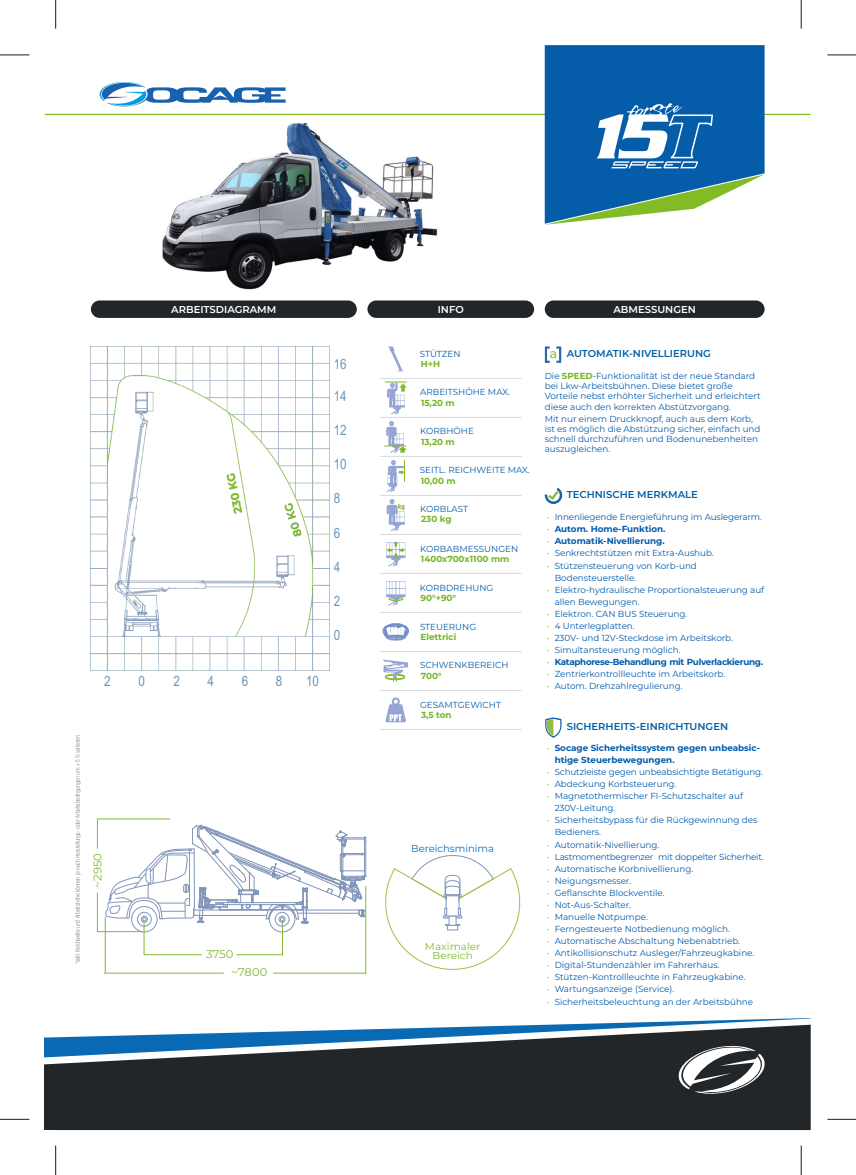
<style>
.page{position:relative;width:856px;height:1175px;background:#fff}
.page>*{position:absolute;margin:0;border:0;box-sizing:border-box;transform-origin:0 0}
.t1{font:14.25px "Arial Narrow";color:#6797bb}
.t2{font:11.12px "Montserrat";color:#80ba32;scale:1.05 1}
.t3{font:600 10px "Montserrat";color:#0060a7}
.t4{font:600 10px "Montserrat";color:#fff}
.t5{font:10px/9.6px "Montserrat";color:#80ba32;text-align:center;scale:1.05 1}
.t6{font:10px "Montserrat";color:#0071c7}
.t7{font:8.75px/12.1px "Montserrat";color:#005aab}
.t8{font:8.75px "Montserrat";color:#055da9}
.t9{font:700 8.75px/12.1px "Montserrat";color:#005aab}
.t10{font:700 8.75px "Montserrat";color:#74b525}
.t11{font:700 8.75px "Montserrat";letter-spacing:-.035em;color:#005aab}
.t12{font:8.75px/12.1px "Montserrat";color:#8cbf41;text-align:justify}
.t13{font:6.25px "Akrobat";letter-spacing:-.045em;color:#898989}
.s1{font-weight:700;color:#74b525}
</style>
<div class="page">
<hr style="left:45px;top:114px;width:765px;height:1px;background:#83bb26">
<div style="left:45px;top:1070px;width:765px;height:59px;background:#222629"></div>
<svg style="left:45px;top:1018px;width:765px;height:52px;fill:#222629"></svg>
<svg style="left:676px;top:1044px;width:90px;height:50px"></svg>
<img style="left:162px;top:122px;width:276px;height:168px">
<svg style="left:100px;top:82px;width:185px;height:24px"></svg>
<svg style="left:388px;top:346px;width:15px;height:25px"></svg>
<svg style="left:386px;top:460px;width:19px;height:32px"></svg>
<svg style="left:385px;top:382px;width:21px;height:32px"></svg>
<svg style="left:386px;top:541px;width:19px;height:25px"></svg>
<svg style="left:383px;top:659px;width:25px;height:23px"></svg>
<svg style="left:384px;top:421px;width:23px;height:32px"></svg>
<svg style="left:386px;top:499px;width:19px;height:32px"></svg>
<svg style="left:382px;top:623px;width:27px;height:17px"></svg>
<svg style="left:385px;top:697px;width:21px;height:25px"></svg>
<hr style="left:380px;top:378px;width:141px;height:1px;background:#dadadb">
<hr style="left:380px;top:417px;width:141px;height:1px;background:#dadadb">
<hr style="left:380px;top:456px;width:141px;height:1px;background:#dadadb">
<hr style="left:380px;top:495px;width:141px;height:1px;background:#dadadb">
<hr style="left:380px;top:534px;width:141px;height:1px;background:#dadadb">
<hr style="left:380px;top:612px;width:141px;height:1px;background:#dadadb">
<hr style="left:380px;top:651px;width:141px;height:1px;background:#dadadb">
<hr style="left:380px;top:690px;width:141px;height:1px;background:#dadadb">
<hr style="left:380px;top:729px;width:141px;height:1px;background:#dadadb">
<hr style="left:380px;top:573px;width:141px;height:1px;background:#dadadb">
<svg style="left:386px;top:581px;width:19px;height:24px"></svg>
<img style="left:91px;top:346px;width:238px;height:324px">
<svg style="left:385px;top:855px;width:136px;height:115px"></svg>
<div style="left:91px;top:300px;width:266px;height:18px;background:#222629;border-radius:9px"></div>
<div style="left:544px;top:300px;width:220px;height:18px;background:#222629;border-radius:9px"></div>
<div style="left:367px;top:300px;width:167px;height:18px;background:#222629;border-radius:9px"></div>
<svg style="left:544px;top:45px;width:220px;height:180px"></svg>
<svg style="left:97px;top:818px;width:269px;height:312px"></svg>
<svg style="left:544px;top:487px;width:18px;height:17px"></svg>
<svg style="left:545px;top:717px;width:16px;height:20px"></svg>
<svg style="left:544px;top:346px;width:17px;height:17px"></svg>
<svg style="left:0;top:1118px;width:29px;height:1px"></svg>
<svg style="left:55px;top:1145px;width:1px;height:29px"></svg>
<svg style="left:0;top:55px;width:29px;height:1px"></svg>
<svg style="left:55px;top:0;width:1px;height:29px"></svg>
<svg style="left:827px;top:55px;width:28px;height:1px"></svg>
<svg style="left:800px;top:0;width:1px;height:29px"></svg>
<svg style="left:827px;top:1118px;width:28px;height:1px"></svg>
<svg style="left:800px;top:1145px;width:1px;height:29px"></svg>
<p class="t4" style="left:171px;top:303px;width:106px">ARBEITSDIAGRAMM</p>
<p class="t4" style="left:437px;top:303px;width:27px">INFO</p>
<p class="t4" style="left:613px;top:303px;width:84px">ABMESSUNGEN</p>
<h1 class="t1" style="left:104px;top:672px;width:8px">2</h1>
<h1 class="t1" style="left:139px;top:672px;width:8px">0</h1>
<h1 class="t1" style="left:173px;top:672px;width:8px">2</h1>
<h1 class="t1" style="left:207px;top:672px;width:8px">4</h1>
<h1 class="t1" style="left:242px;top:672px;width:8px">6</h1>
<h1 class="t1" style="left:276px;top:672px;width:8px">8</h1>
<h1 class="t1" style="left:306px;top:672px;width:14px">10</h1>
<h1 class="t1" style="left:334px;top:355px;width:14px">16</h1>
<h1 class="t1" style="left:334px;top:387px;width:14px">14</h1>
<h1 class="t1" style="left:334px;top:421px;width:14px">12</h1>
<h1 class="t1" style="left:334px;top:455px;width:14px">10</h1>
<h1 class="t1" style="left:334px;top:490px;width:8px">8</h1>
<h1 class="t1" style="left:334px;top:524px;width:8px">6</h1>
<h1 class="t1" style="left:334px;top:558px;width:8px">4</h1>
<h1 class="t1" style="left:334px;top:592px;width:8px">2</h1>
<h1 class="t1" style="left:334px;top:627px;width:8px">0</h1>
<p class="t13" style="left:74px;top:963px;width:231px;rotate:-90deg">*seitl. Reichweite und Arbeitshöhe können je nach Herstellungs‑ oder Arbeitsbedingungen um ± 5 % variieren.</p>
<p class="t2" style="left:91px;top:887px;width:35px;rotate:-90deg">~2950</p>
<p class="t2" style="left:206px;top:946px;width:28px">3750</p>
<p class="t2" style="left:231px;top:964px;width:36px">~7800</p>
<p class="t7" style="left:420px;top:347px;width:42px">STÜTZEN</p>
<p class="t8" style="left:420px;top:386px;width:91px">ARBEITSHÖHE MAX.</p>
<p class="t7" style="left:430px;top:347px;width:63px">ABILIZZATORI</p>
<p class="t10" style="left:420px;top:359px;width:21px">H+H</p>
<p class="t8" style="left:427px;top:386px;width:57px">LTEZZA MAX</p>
<p class="t10" style="left:421px;top:397px;width:35px">15,20 m</p>
<p class="t8" style="left:421px;top:425px;width:73px">ALTEZZA C STO</p>
<p class="t10" style="left:421px;top:436px;width:35px">13,20 m</p>
<p class="t8" style="left:426px;top:464px;width:65px">BRACCIO MAX</p>
<p class="t10" style="left:420px;top:475px;width:36px">10,00 m</p>
<p class="t8" style="left:421px;top:503px;width:75px">PORTATA CESTO</p>
<p class="t10" style="left:421px;top:514px;width:32px">230 kg</p>
<p class="t8" style="left:421px;top:543px;width:90px">DIMENSIONI CESTO</p>
<p class="t10" style="left:421px;top:553px;width:90px">1400x700x1100 mm</p>
<p class="t8" style="left:420px;top:425px;width:55px">KORBHÖHE</p>
<p class="t8" style="left:420px;top:464px;width:111px">SEITL. REICHWEITE MAX.</p>
<p class="t8" style="left:420px;top:503px;width:50px">KORBLAST</p>
<p class="t8" style="left:420px;top:543px;width:99px">KORBABMESSUNGEN</p>
<p class="t8" style="left:419px;top:582px;width:75px">KORBDREHUNG</p>
<p class="t8" style="left:420px;top:621px;width:58px">STEUERUNG</p>
<p class="t8" style="left:420px;top:659px;width:90px">SCHWENKBEREICH</p>
<p class="t8" style="left:420px;top:699px;width:82px">GESAMTGEWICHT</p>
<p class="t8" style="left:420px;top:582px;width:87px">ROTAZIONE CESTO</p>
<p class="t10" style="left:420px;top:592px;width:37px">90°+90°</p>
<p class="t8" style="left:420px;top:621px;width:54px">CONTROLLI</p>
<p class="t10" style="left:420px;top:631px;width:37px">Elettrici</p>
<p class="t8" style="left:420px;top:660px;width:88px">ROTAZIONE TORRE</p>
<p class="t10" style="left:420px;top:670px;width:22px">700°</p>
<p class="t8" style="left:427px;top:698px;width:17px">VW</p>
<p class="t10" style="left:421px;top:709px;width:32px">3,5 ton</p>
<p class="t6" style="left:411px;top:842px;width:84px">Bereichsminima</p>
<p class="t5" style="left:425px;top:941px;width:54px">Maximaler<br>Bereich</p>
<p class="t3" style="left:566px;top:347px;width:146px">AUTOMATIK-NIVELLIERUNG</p>
<p class="t7" style="left:544px;top:370px;width:217px;line-height:10.2px">Die <span class="s1">SPEED</span>-Funktionalität ist der neue Standard bei Lkw-Arbeitsbühnen. Diese bietet große Vorteile nebst erhöhter Sicherheit und erleichtert diese auch den korrekten Abstützvorgang.</p>
<p class="t7" style="left:544px;top:413px;width:217px;line-height:10.2px">Mit nur einem Druckknopf, auch aus dem Korb, ist es möglich die Abstützung sicher, einfach und schnell durchzuführen und Bodenunebenheiten auszugleichen.</p>
<p class="t3" style="left:566px;top:488px;width:133px">TECHNISCHE MERKMALE</p>
<p class="t7" style="left:554px;top:511px;width:209px">Innenliegende Energieführung im Auslegerarm.</p>
<p class="t9" style="left:554px;top:523px;width:112px">Autom. Home-Funktion.<br>Automatik-Nivellierung.</p>
<p class="t7" style="left:554px;top:547px;width:211px">Senkrechtstützen mit Extra-Aushub.<br>Stützensteuerung von Korb-und<br>Bodensteuerstelle.<br>Elektro-hydraulische Proportionalsteuerung auf allen Bewegungen.<br>Elektron. CAN BUS Steuerung.<br>4 Unterlegplatten.<br>230V- und 12V-Steckdose im Arbeitskorb.<br>Simultansteuerung möglich.</p>
<p class="t11" style="left:554px;top:656px;width:210px">Kataphorese-Behandlung mit Pulverlackierung.</p>
<p class="t7" style="left:554px;top:668px;width:172px">Zentrierkontrollleuchte im Arbeitskorb.<br>Autom. Drehzahlregulierung.</p>
<p class="t12" style="left:547px;top:511px;width:4px">• • • • •</p>
<p class="t12" style="left:547px;top:583px;width:4px">•</p>
<p class="t12" style="left:547px;top:607px;width:4px">• • • • • • •</p>
<p class="t3" style="left:566px;top:720px;width:163px">SICHERHEITS-EINRICHTUNGEN</p>
<p class="t9" style="left:554px;top:741px;width:207px">Socage Sicherheitssystem gegen unbeabsic&shy;htige Steuerbewegungen.</p>
<p class="t7" style="left:554px;top:765px;width:210px">Schutzleiste gegen unbeabsichtigte Betätigung.<br>Abdeckung Korbsteuerung.<br>Magnetothermischer FI-Schutzschalter auf 230V-Leitung.<br>Sicherheitsbypass für die Rückgewinnung des Bedieners.<br>Automatik-Nivellierung.<br>Lastmomentbegrenzer mit doppelter Sicherheit.<br>Automatische Korbnivellierung.<br>Neigungsmesser.<br>Geflanschte Blockventile.<br>Not-Aus-Schalter.<br>Manuelle Notpumpe.<br>Ferngesteuerte Notbedienung möglich.<br>Automatische Abschaltung Nebenabtrieb.<br>Antikollisionschutz Ausleger/Fahrzeugkabine.<br>Digital-Stundenzähler im Fahrerhaus.<br>Stützen-Kontrollleuchte in Fahrzeugkabine.<br>Wartungsanzeige (Service).<br>Sicherheitsbeleuchtung an der Arbeitsbühne</p>
<p class="t12" style="left:547px;top:741px;width:4px">•</p>
<p class="t12" style="left:547px;top:765px;width:4px">• • •</p>
<p class="t12" style="left:547px;top:814px;width:4px">•</p>
<p class="t12" style="left:547px;top:838px;width:4px">• • • • • • • • • • • • • •</p>
</div>
